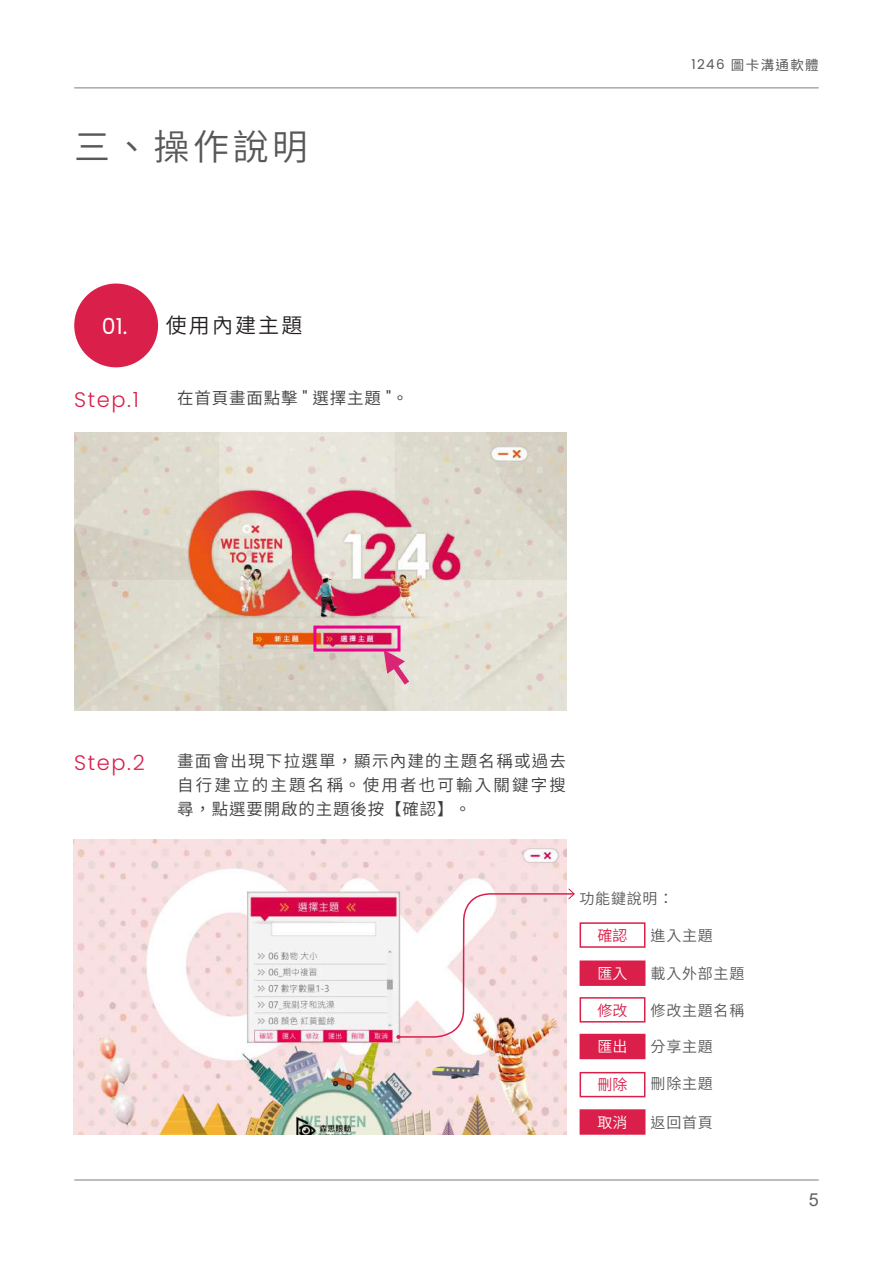
<style>
.page{position:relative;width:893px;height:1263px;background:#fff}
.page>*{position:absolute;margin:0;border:0;box-sizing:border-box;transform-origin:0 0}
.t1{font:36px "Source Han Sans TC";color:#57585a}
.t2{font:300 21px "Poppins";letter-spacing:.075em;color:#da1f4a}
.t3{font:21px "Source Han Sans TC";letter-spacing:.1em;color:#231f20}
.t4{font:18px "Arial";color:#636366}
.t5{font:16.5px/24px "Source Han Sans TC";letter-spacing:.075em;color:#3e3e3f;text-align:justify}
.t6{font:16.5px "Source Han Sans TC";letter-spacing:.05em;color:#3e3e3f}
.t7{font:15px "Source Han Sans TC";letter-spacing:.05em;color:#57585a}
.t8{font:15px "Source Han Sans TC";color:#da1f4a}
.t9{font:15px "Source Han Sans TC";color:#fff}
.t10{font:13.5px "Source Han Sans TC";letter-spacing:.1em;color:#57585a}
.s1{font-family:"Poppins";font-size:22.05px;color:#fff}
.s2{font-family:"Poppins";font-size:17.4px}
.s3{font-family:"Poppins"}
</style>
<div class="page">
<hr style="left:74px;top:87px;width:745px;height:2px;background:#a8a9ad">
<hr style="left:74px;top:1179px;width:745px;height:2px;background:#a8a9ad">
<div style="left:74px;top:284px;width:84px;height:83px;background:#da1f4a;border-radius:50%"></div>
<img style="left:74px;top:432px;width:492px;height:279px">
<div style="left:313px;top:625px;width:87px;height:26px;border:3px solid #ed028c"></div>
<svg style="left:384px;top:650px;width:25px;height:35px"></svg>
<img style="left:73px;top:839px;width:493px;height:296px">
<div style="left:580px;top:922px;width:65px;height:26px;border:2px solid #da1f4a"></div>
<div style="left:580px;top:961px;width:65px;height:24px;background:#da1f4a"></div>
<div style="left:580px;top:960px;width:65px;height:26px;border:2px solid #da1f4a"></div>
<div style="left:580px;top:997px;width:65px;height:25px;border:2px solid #da1f4a"></div>
<div style="left:580px;top:1034px;width:65px;height:24px;background:#da1f4a"></div>
<div style="left:580px;top:1034px;width:65px;height:25px;border:2px solid #da1f4a"></div>
<div style="left:580px;top:1072px;width:65px;height:25px;border:2px solid #da1f4a"></div>
<div style="left:580px;top:1110px;width:65px;height:24px;background:#da1f4a"></div>
<div style="left:580px;top:1109px;width:65px;height:26px;border:2px solid #da1f4a"></div>
<svg style="left:396px;top:887px;width:179px;height:152px"></svg>
<h1 class="t1" style="left:74px;top:126px;width:235px">三、操作說明</h1>
<p class="t3" style="left:102px;top:314px;width:202px"><span class="s1">01.</span> 使用內建主題</p>
<p class="t2" style="left:74px;top:387px;width:66px">Step.1</p>
<p class="t6" style="left:177px;top:388px;width:233px">在首頁畫面點擊 <span class="s2">"</span> 選擇主題 <span class="s2">"</span>。</p>
<p class="t10" style="left:691px;top:57px;width:129px"><span class="s3">1246</span> 圖卡溝通軟體</p>
<p class="t2" style="left:74px;top:750px;width:72px">Step.2</p>
<p class="t5" style="left:177px;top:749px;width:390px">畫面會出現下拉選單，顯示內建的主題名稱或過去自行建立的主題名稱。使用者也可輸入關鍵字搜尋，點選要開啟的主題後按【確認】。</p>
<p class="t7" style="left:580px;top:890px;width:95px">功能鍵說明：</p>
<p class="t7" style="left:651px;top:927px;width:64px">進入主題</p>
<p class="t7" style="left:651px;top:965px;width:95px">載入外部主題</p>
<p class="t7" style="left:651px;top:1001px;width:95px">修改主題名稱</p>
<p class="t7" style="left:651px;top:1038px;width:64px">分享主題</p>
<p class="t7" style="left:651px;top:1075px;width:64px">刪除主題</p>
<p class="t7" style="left:651px;top:1114px;width:64px">返回首頁</p>
<p class="t8" style="left:597px;top:927px;width:31px">確認</p>
<p class="t9" style="left:597px;top:965px;width:31px">匯入</p>
<p class="t8" style="left:597px;top:1001px;width:31px">修改</p>
<p class="t9" style="left:597px;top:1038px;width:31px">匯出</p>
<p class="t8" style="left:597px;top:1076px;width:31px">刪除</p>
<p class="t9" style="left:597px;top:1114px;width:31px">取消</p>
<p class="t4" style="left:809px;top:1187px;width:12px">5</p>
</div>
